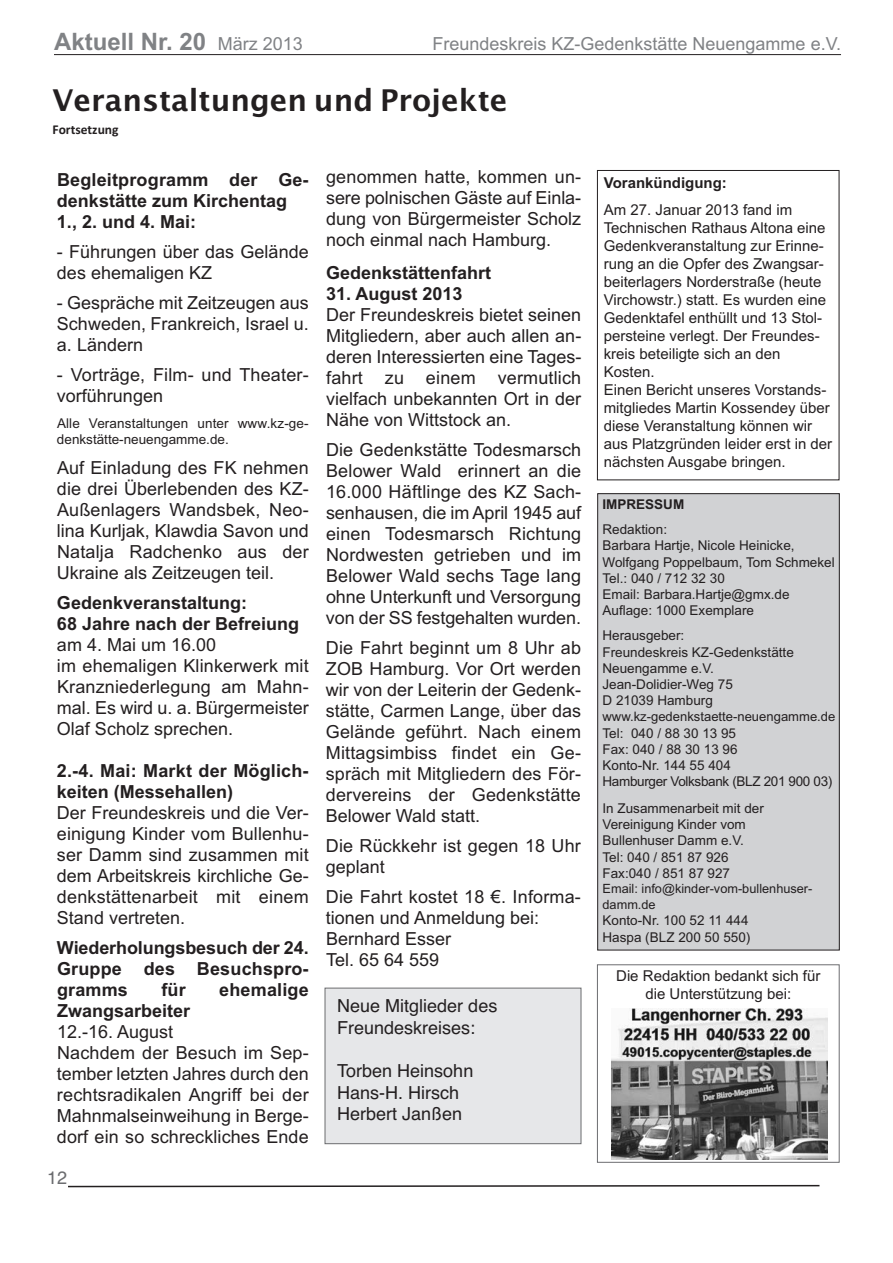
<style>
.page{position:relative;width:893px;height:1263px;background:#fff}
.page>*{position:absolute;margin:0;border:0;box-sizing:border-box;transform-origin:0 0}
.t1{font:700 30px "Lucida Grande";color:#231f20}
.t2{font:24px "Arial Bold MT OTF";color:#808285}
.t3{font:18px/21px "Arial";color:#231f20;text-align:justify}
.t4{font:700 18px/21px "Arial";color:#231f20}
.t5{font:18px/21.6px "Helvetica";color:#231f20}
.t6{font:18px "Arial";color:#808285}
.t7{font:18px "Helvetica";color:#6c6d70}
.t8{font:15px/18px "Arial";color:#231f20;text-align:center}
.t9{font:700 15px "Arial";color:#231f20}
.t10{font:13.5px/16.2px "Arial";color:#231f20}
.t11{font:700 13.5px "Calibri";color:#231f20}
.t12{font:700 13.5px "Arial";color:#231f20}
.t13{font:13.05px "Arial";color:#231f20}
.t14{font:12.75px/15.9px "Arial";color:#231f20}
.s1{font-family:"Arial";font-size:18px}
</style>
<div class="page">
<hr style="left:54px;top:54px;width:787px;height:1px;background:#231f20">
<svg style="left:68px;top:1184px;width:752px;height:4px"></svg>
<div style="left:598px;top:494px;width:241px;height:456px;background:#d1d2d4"></div>
<div style="left:597px;top:493px;width:243px;height:457px;border:1px solid #231f20"></div>
<img style="left:611px;top:1008px;width:216px;height:152px">
<div style="left:597px;top:964px;width:243px;height:199px;border:1px solid #6c6d70"></div>
<div style="left:597px;top:170px;width:242px;height:310px;border:1px solid #231f20"></div>
<div style="left:325px;top:988px;width:256px;height:155px;background:#e6e7e9"></div>
<div style="left:325px;top:988px;width:256px;height:156px;border:1px solid #6c6d70"></div>
<h2 class="t2" style="left:54px;top:27px;width:250px">Aktuell Nr. 20 <span class="s1">März 2013</span></h2>
<p class="t6" style="left:432px;top:33px;width:410px">Freundeskreis KZ-Gedenkstätte Neuengamme e.V.</p>
<h1 class="t1" style="left:52px;top:83px;width:457px">Veranstaltungen und Projekte</h1>
<p class="t11" style="left:52px;top:122px;width:68px">Fortsetzung</p>
<p class="t4" style="left:57px;top:169px;width:253px">Begleitprogramm der Ge&shy;denkstätte zum Kirchentag<br>1., 2. und 4. Mai:</p>
<p class="t3" style="left:57px;top:241px;width:253px">- Führungen über das Gelände des ehemaligen KZ</p>
<p class="t3" style="left:57px;top:293px;width:253px">- Gespräche mit Zeitzeugen aus Schweden, Frankreich, Israel u. a. Ländern</p>
<p class="t3" style="left:57px;top:365px;width:253px">- Vorträge, Film- und Theater&shy;vorführungen</p>
<p class="t10" style="left:57px;top:415px;width:253px">Alle Veranstaltungen unter www.kz-ge&shy;denkstätte-neuengamme.de.</p>
<p class="t3" style="left:57px;top:457px;width:253px">Auf Einladung des FK nehmen die drei Überlebenden des KZ-Außenlagers Wandsbek, Neo&shy;lina Kurljak, Klawdia Savon und Natalja Radchenko aus der Ukraine als Zeitzeugen teil.</p>
<p class="t4" style="left:57px;top:592px;width:244px">Gedenkveranstaltung:<br>68 Jahre nach der Befreiung</p>
<p class="t3" style="left:57px;top:635px;width:253px;text-align:left">am 4. Mai um 16.00<br>im ehemaligen Klinkerwerk mit<br>Kranzniederlegung am Mahn&shy;mal. Es wird u. a. Bürgermeister<br>Olaf Scholz sprechen.</p>
<p class="t4" style="left:57px;top:761px;width:253px">2.-4. Mai: Markt der Möglich&shy;keiten (Messehallen)</p>
<p class="t3" style="left:57px;top:803px;width:253px">Der Freundeskreis und die Ver&shy;einigung Kinder vom Bullenhu&shy;ser Damm sind zusammen mit dem Arbeitskreis kirchliche Ge&shy;denkstättenarbeit mit einem Stand vertreten.</p>
<p class="t4" style="left:57px;top:937px;width:253px;text-align:justify">Wiederholungsbesuch der 24.<br>Gruppe des Besuchspro&shy;gramms</p>
<p class="t4" style="left:161px;top:979px;width:26px">für</p>
<p class="t4" style="left:219px;top:979px;width:91px">ehemalige</p>
<p class="t4" style="left:57px;top:1000px;width:135px">Zwangsarbeiter</p>
<p class="t3" style="left:57px;top:1022px;width:253px;text-align:left">12.-16. August<br>Nachdem der Besuch im Sep&shy;tember letzten Jahres durch den rechtsradikalen Angriff bei der<br>Mahnmalseinweihung in Berge&shy;dorf ein so schreckliches Ende</p>
<p class="t7" style="left:47px;top:1167px;width:22px">12</p>
<p class="t3" style="left:326px;top:166px;width:257px">genommen hatte, kommen un&shy;sere polnischen Gäste auf Einla&shy;dung von Bürgermeister Scholz noch einmal nach Hamburg.</p>
<p class="t4" style="left:326px;top:262px;width:167px">Gedenkstättenfahrt</p>
<p class="t4" style="left:326px;top:283px;width:138px">31. August 2013</p>
<p class="t3" style="left:326px;top:304px;width:257px">Der Freundeskreis bietet seinen Mitgliedern, aber auch allen an&shy;deren Interessierten eine Tages&shy;fahrt zu einem vermutlich vielfach unbekannten Ort in der Nähe von Wittstock an.</p>
<p class="t3" style="left:326px;top:440px;width:257px">Die Gedenkstätte Todesmarsch Belower Wald erinnert an die 16.000 Häftlinge des KZ Sach&shy;senhausen, die im April 1945 auf einen Todesmarsch Richtung Nordwesten getrieben und im Belower Wald sechs Tage lang ohne Unterkunft und Versorgung von der SS festgehalten wurden.</p>
<p class="t3" style="left:326px;top:637px;width:257px">Die Fahrt beginnt um 8 Uhr ab ZOB Hamburg. Vor Ort werden wir von der Leiterin der Gedenk&shy;stätte, Carmen Lange, über das Gelände geführt. Nach einem Mittagsimbiss findet ein Ge&shy;spräch mit Mitgliedern des För&shy;dervereins der Gedenkstätte Belower Wald statt.</p>
<p class="t3" style="left:326px;top:836px;width:257px">Die Rückkehr ist gegen 18 Uhr geplant</p>
<p class="t3" style="left:326px;top:887px;width:257px;text-align:left">Die Fahrt kostet 18 €. Informa&shy;tionen und Anmeldung bei:<br>Bernhard Esser<br>Tel. 65 64 559</p>
<p class="t5" style="left:337px;top:995px;width:162px">Neue Mitglieder des<br>Freundeskreises:</p>
<p class="t5" style="left:337px;top:1060px;width:138px">Torben Heinsohn<br>Hans-H. Hirsch<br>Herbert Janßen</p>
<p class="t9" style="left:604px;top:174px;width:125px">Vorankündigung:</p>
<p class="t8" style="left:604px;top:201px;width:230px;text-align:left">Am 27. Januar 2013 fand im<br>Technischen Rathaus Altona eine<br>Gedenkveranstaltung zur Erinne&shy;rung an die Opfer des Zwangsar&shy;beiterlagers Norderstraße (heute<br>Virchowstr.) statt. Es wurden eine<br>Gedenktafel enthüllt und 13 Stol&shy;persteine verlegt. Der Freundes&shy;kreis beteiligte sich an den<br>Kosten.<br>Einen Bericht unseres Vorstands&shy;mitgliedes Martin Kossendey über diese Veranstaltung können wir aus Platzgründen leider erst in der nächsten Ausgabe bringen.</p>
<p class="t12" style="left:602px;top:496px;width:83px">IMPRESSUM</p>
<p class="t10" style="left:602px;top:521px;width:234px">Redaktion:<br>Barbara Hartje, Nicole Heinicke,<br>Wolfgang Poppelbaum, Tom Schmekel<br>Tel.: 040 / 712 32 30<br>Email: Barbara.Hartje@gmx.de<br>Auflage: 1000 Exemplare</p>
<p class="t10" style="left:602px;top:628px;width:193px">Herausgeber:<br>Freundeskreis KZ-Gedenkstätte<br>Neuengamme e.V.<br>Jean-Dolidier-Weg 75<br>D 21039 Hamburg</p>
<p class="t13" style="left:602px;top:709px;width:234px">www.kz-gedenkstaette-neuengamme.de</p>
<p class="t10" style="left:602px;top:725px;width:231px">Tel: 040 / 88 30 13 95<br>Fax: 040 / 88 30 13 96<br>Konto-Nr. 144 55 404<br>Hamburger Volksbank (BLZ 201 900 03)</p>
<p class="t10" style="left:602px;top:800px;width:163px">In Zusammenarbeit mit der<br>Vereinigung Kinder vom<br>Bullenhuser Damm e.V.<br>Tel: 040 / 851 87 926<br>Fax:040 / 851 87 927</p>
<p class="t14" style="left:602px;top:881px;width:211px">Email: info@kinder-vom-bullenhuser&shy;damm.de</p>
<p class="t10" style="left:602px;top:913px;width:149px">Konto-Nr. 100 52 11 444<br>Haspa (BLZ 200 50 550)</p>
<p class="t8" style="left:616px;top:966px;width:206px">Die Redaktion bedankt sich für die Unterstützung bei:</p>
</div>
